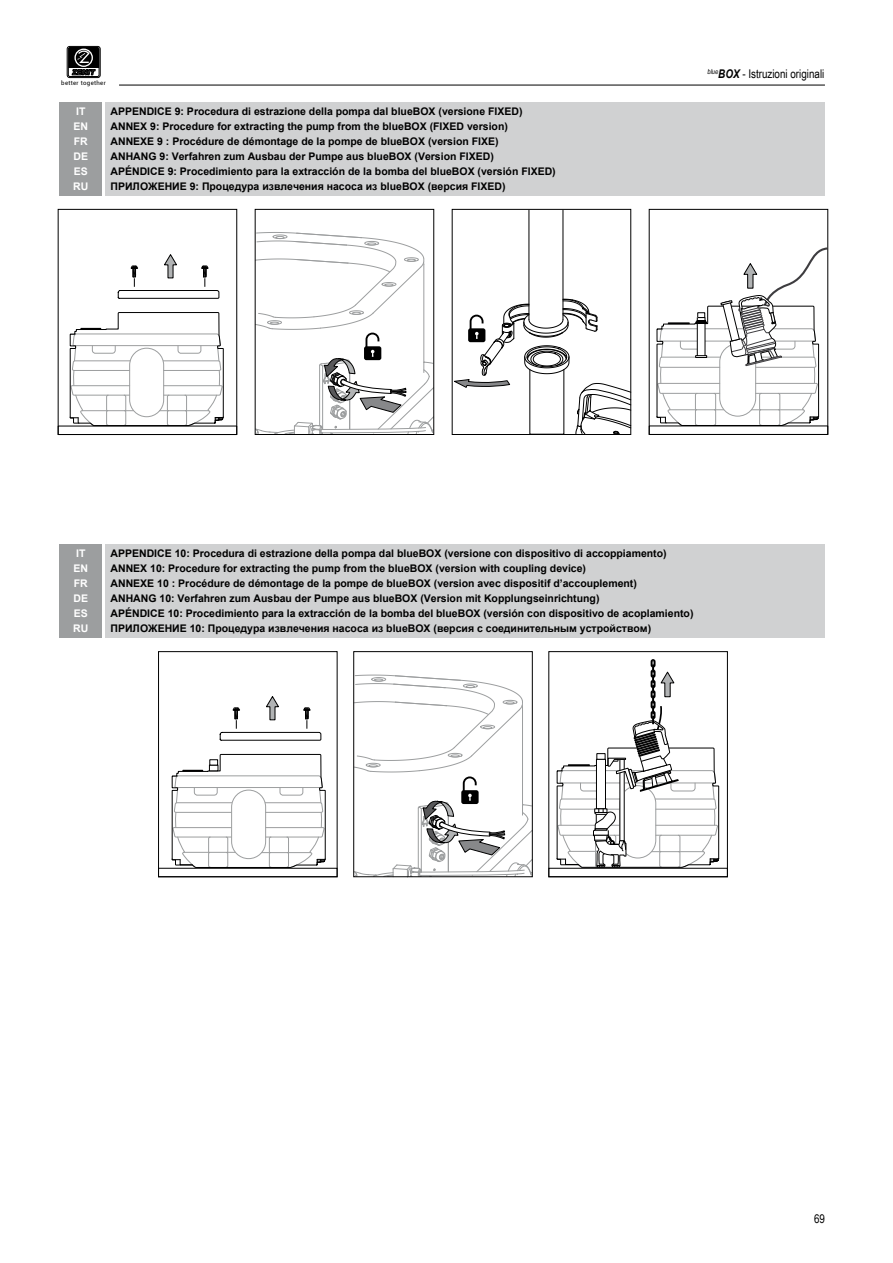
<style>
.page{position:relative;width:893px;height:1263px;background:#fff}
.page>*{position:absolute;margin:0;border:0;box-sizing:border-box;transform-origin:0 0}
.t1{font:12px "Arial Narrow";color:#000}
.t2{font:700 10.5px/15px "Arial";color:#000}
.t3{font:700 10.5px/15px "Arial";color:#fff}
.t4{font:6px "Roboto";letter-spacing:.05em;color:#000}
.s1{font-weight:700;font-style:italic}
</style>
<div class="page">
<div style="left:60px;top:102px;width:42px;height:94px;background:#9c9e9f"></div>
<div style="left:60px;top:544px;width:42px;height:94px;background:#9c9e9f"></div>
<div style="left:105px;top:102px;width:720px;height:94px;background:#d0d1d2"></div>
<div style="left:105px;top:544px;width:720px;height:94px;background:#d0d1d2"></div>
<hr style="left:119px;top:85px;width:706px;height:1px;background:#000">
<div style="left:67px;top:46px;width:34px;height:32px;border:1px solid #000;border-radius:3px"></div>
<div style="left:68px;top:47px;width:31px;height:30px;border:1px solid #000;border-radius:2px"></div>
<svg style="left:68px;top:47px;width:31px;height:28px"></svg>
<hr style="left:563px;top:210px;width:1px;height:110px;background:#000">
<hr style="left:529px;top:210px;width:1px;height:110px;background:#000">
<svg style="left:70px;top:312px;width:154px;height:114px"></svg>
<svg style="left:118px;top:254px;width:101px;height:45px"></svg>
<svg style="left:656px;top:246px;width:173px;height:189px"></svg>
<div style="left:58px;top:209px;width:179px;height:226px;border:1px solid #000"></div>
<div style="left:649px;top:209px;width:179px;height:226px;border:1px solid #000"></div>
<svg style="left:255px;top:232px;width:180px;height:203px"></svg>
<svg style="left:452px;top:297px;width:180px;height:138px"></svg>
<svg style="left:172px;top:754px;width:154px;height:114px"></svg>
<div style="left:209px;top:765px;width:9px;height:6px;background:#fff"></div>
<div style="left:209px;top:765px;width:9px;height:6px;border:1px solid #000"></div>
<div style="left:210px;top:760px;width:8px;height:5px;background:#fff"></div>
<div style="left:209px;top:759px;width:9px;height:6px;border:1px solid #000"></div>
<svg style="left:220px;top:696px;width:101px;height:45px"></svg>
<svg style="left:557px;top:659px;width:162px;height:219px"></svg>
<div style="left:158px;top:651px;width:179px;height:226px;border:1px solid #000"></div>
<div style="left:548px;top:651px;width:180px;height:226px;border:1px solid #000"></div>
<svg style="left:353px;top:674px;width:180px;height:203px"></svg>
<p class="t4" style="left:61px;top:79px;width:46px">better together</p>
<p class="t3" style="left:73px;top:104px;width:17px">IT<br>EN<br>FR<br>DE<br>ES<br>RU</p>
<p class="t2" style="left:111px;top:104px;width:447px">APPENDICE 9: Procedura di estrazione della pompa dal blueBOX (versione FIXED)<br>ANNEX 9: Procedure for extracting the pump from the blueBOX (FIXED version)<br>ANNEXE 9 : Procédure de démontage de la pompe de blueBOX (version FIXE)<br>ANHANG 9: Verfahren zum Ausbau der Pumpe aus blueBOX (Version FIXED)<br>APÉNDICE 9: Procedimiento para la extracción de la bomba del blueBOX (versión FIXED)<br>ПРИЛОЖЕНИЕ 9: Процедура извлечения насоса из blueBOX (версия FIXED)</p>
<p class="t1" style="left:707px;top:65px;width:118px"><sup>blue</sup><span class="s1">BOX</span> - Istruzioni originali</p>
<p class="t3" style="left:73px;top:546px;width:17px">IT<br>EN<br>FR<br>DE<br>ES<br>RU</p>
<p class="t2" style="left:111px;top:546px;width:584px">APPENDICE 10: Procedura di estrazione della pompa dal blueBOX (versione con dispositivo di accoppiamento)<br>ANNEX 10: Procedure for extracting the pump from the blueBOX (version with coupling device)<br>ANNEXE 10 : Procédure de démontage de la pompe de blueBOX (version avec dispositif d’accouplement)<br>ANHANG 10: Verfahren zum Ausbau der Pumpe aus blueBOX (Version mit Kopplungseinrichtung)<br>APÉNDICE 10: Procedimiento para la extracción de la bomba del blueBOX (versión con dispositivo de acoplamiento)<br>ПРИЛОЖЕНИЕ 10: Процедура извлечения насоса из blueBOX (версия с соединительным устройством)</p>
<p class="t1" style="left:814px;top:1210px;width:12px">69</p>
</div>
